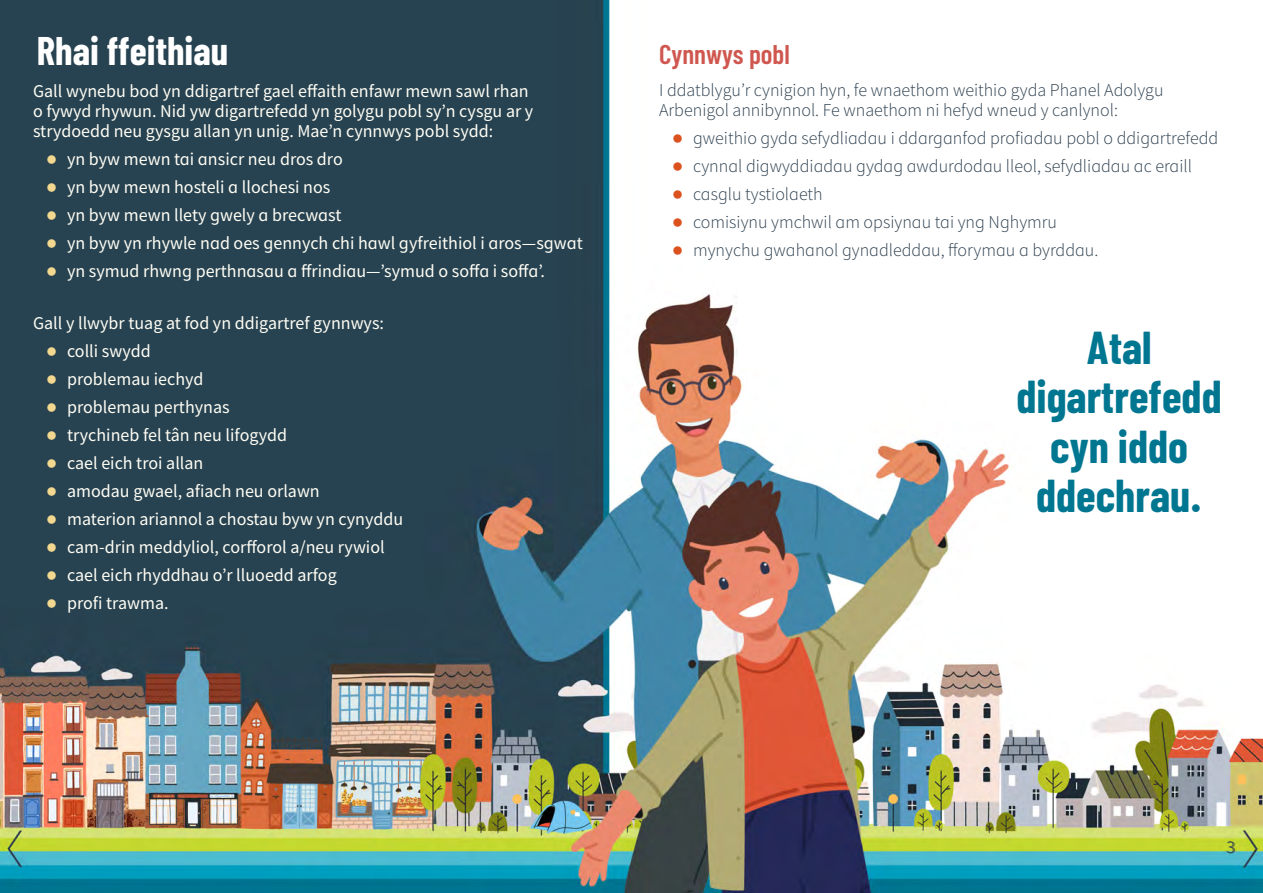
<style>
.page{position:relative;width:1263px;height:893px;background:#fff}
.page>*{position:absolute;margin:0;border:0;box-sizing:border-box;transform-origin:0 0}
.t1{font:700 45px/49.5px "Barlow Condensed";color:#007691;text-align:center}
.t2{font:700 39px "Barlow Condensed";color:#fff}
.t3{font:600 27px "Barlow Condensed";color:#cf574f}
.t4{font:18px/19.8px "Source Sans Pro";color:#fffef5}
.t5{font:300 18px/19.8px "Source Sans Pro";color:#2e404f}
.s1{font-family:"Helvetica";font-size:19.5px;color:#f2d98f}
.s2{font-family:"Arial";font-weight:700;font-size:19.5px;color:#db521f}
</style>
<div class="page">
<img style="left:0;top:0;width:1263px;height:893px">
<p class="t2" style="left:37px;top:26px;width:193px">Rhai ffeithiau</p>
<p class="t4" style="left:33px;top:81px;width:502px">Gall wynebu bod yn ddigartref gael effaith enfawr mewn sawl rhan o fywyd rhywun. Nid yw digartrefedd yn golygu pobl sy’n cysgu ar y strydoedd neu gysgu allan yn unig. Mae’n cynnwys pobl sydd:</p>
<p class="t4" style="left:46px;top:149px;width:298px"><span class="s1">●</span> yn byw mewn tai ansicr neu dros dro</p>
<p class="t4" style="left:46px;top:177px;width:286px"><span class="s1">●</span> yn byw mewn hosteli a llochesi nos</p>
<p class="t4" style="left:46px;top:205px;width:297px"><span class="s1">●</span> yn byw mewn llety gwely a brecwast</p>
<p class="t4" style="left:46px;top:233px;width:538px"><span class="s1">●</span> yn byw yn rhywle nad oes gennych chi hawl gyfreithiol i aros—sgwat</p>
<p class="t4" style="left:46px;top:261px;width:501px"><span class="s1">●</span> yn symud rhwng perthnasau a ffrindiau—’symud o soffa i soffa’.</p>
<p class="t4" style="left:33px;top:313px;width:352px">Gall y llwybr tuag at fod yn ddigartref gynnwys:</p>
<p class="t4" style="left:46px;top:341px;width:106px"><span class="s1">●</span> colli swydd</p>
<p class="t4" style="left:46px;top:369px;width:159px"><span class="s1">●</span> problemau iechyd</p>
<p class="t4" style="left:46px;top:397px;width:185px"><span class="s1">●</span> problemau perthynas</p>
<p class="t4" style="left:46px;top:425px;width:243px"><span class="s1">●</span> trychineb fel tân neu lifogydd</p>
<p class="t4" style="left:46px;top:453px;width:159px"><span class="s1">●</span> cael eich troi allan</p>
<p class="t4" style="left:46px;top:481px;width:275px"><span class="s1">●</span> amodau gwael, afiach neu orlawn</p>
<p class="t4" style="left:46px;top:509px;width:359px"><span class="s1">●</span> materion ariannol a chostau byw yn cynyddu</p>
<p class="t4" style="left:46px;top:537px;width:340px"><span class="s1">●</span> cam-drin meddyliol, corfforol a/neu rywiol</p>
<p class="t4" style="left:46px;top:565px;width:292px"><span class="s1">●</span> cael eich rhyddhau o’r lluoedd arfog</p>
<p class="t4" style="left:46px;top:593px;width:124px"><span class="s1">●</span> profi trawma.</p>
<p class="t3" style="left:659px;top:37px;width:132px">Cynnwys pobl</p>
<p class="t5" style="left:659px;top:81px;width:506px">I ddatblygu’r cynigion hyn, fe wnaethom weithio gyda Phanel Adolygu<br>Arbenigol annibynnol. Fe wnaethom ni hefyd wneud y canlynol:</p>
<p class="t5" style="left:672px;top:128px;width:548px"><span class="s2">●</span> gweithio gyda sefydliadau i ddarganfod profiadau pobl o ddigartrefedd</p>
<p class="t5" style="left:672px;top:156px;width:522px"><span class="s2">●</span> cynnal digwyddiadau gydag awdurdodau lleol, sefydliadau ac eraill</p>
<p class="t5" style="left:672px;top:184px;width:152px"><span class="s2">●</span> casglu tystiolaeth</p>
<p class="t5" style="left:672px;top:212px;width:387px"><span class="s2">●</span> comisiynu ymchwil am opsiynau tai yng Nghymru</p>
<p class="t5" style="left:672px;top:240px;width:428px"><span class="s2">●</span> mynychu gwahanol gynadleddau, fforymau a byrddau.</p>
<p class="t1" style="left:1016px;top:322px;width:207px">Atal digartrefedd cyn iddo ddechrau.</p>
<p class="t5" style="left:1226px;top:837px;width:10px">3</p>
</div>
